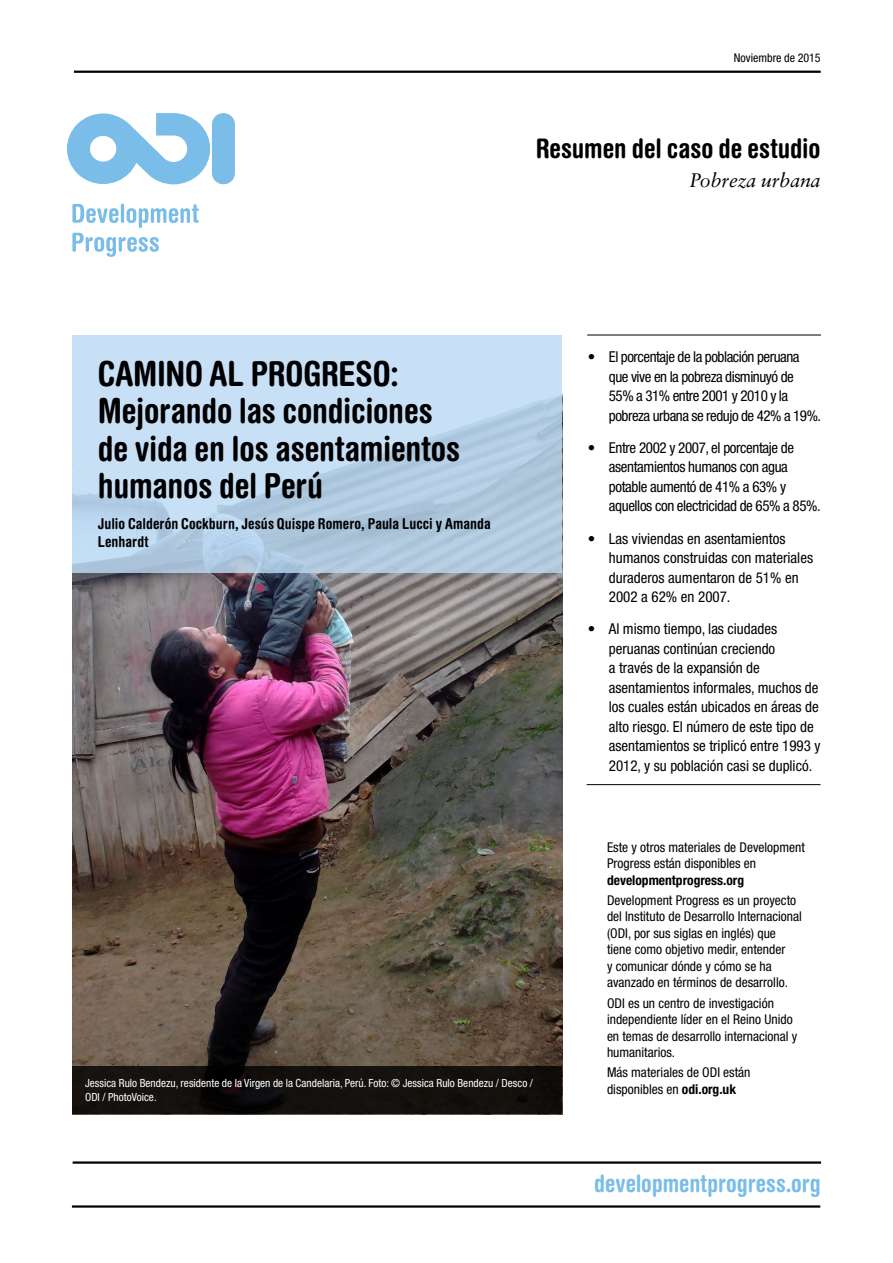
<style>
.page{position:relative;width:893px;height:1263px;background:#fff}
.page>*{position:absolute;margin:0;border:0;box-sizing:border-box;transform-origin:0 0}
.t1{font:700 condensed 34.5px/37.5px "Helvetica Rounded LT Std";letter-spacing:-.005em;color:#000}
.t2{font:700 condensed 27px "Helvetica Rounded LT Std";letter-spacing:-.005em;color:#000}
.t3{font:700 condensed 24px "Helvetica Rounded LT Std";color:#79bde8}
.t4{font:italic 19.5px "Sabon LT Std";color:#000}
.t5{font:condensed 15px/19.5px "Helvetica Neue LT Std";color:#000}
.t6{font:condensed 15px/19.5px "Helvetica Neue LT Std";letter-spacing:-.03em;color:#000}
.t7{font:condensed 15px/19.5px "Helvetica Neue LT Std";letter-spacing:-.025em;color:#000}
.t8{font:700 condensed 15px/18px "Helvetica Rounded LT Std";letter-spacing:.005em;color:#000}
.t9{font:condensed 13.5px/16.5px "Helvetica Neue LT Std";color:#000}
.t10{font:700 condensed 13.5px "Helvetica Neue LT Std";color:#000}
.t11{font:condensed 12px "Helvetica Neue LT Std";color:#000}
.t12{font:condensed 11.25px/14.2px "Helvetica Neue LT Std";letter-spacing:.005em;color:#fff}
.s1{font-weight:700}
</style>
<div class="page">
<img style="left:72px;top:572px;width:490px;height:494px">
<svg style="left:72px;top:335px;width:490px;height:237px;background:#bdd6eb"></svg>
<svg style="left:67px;top:113px;width:143px;height:71px"></svg>
<div style="left:212px;top:113px;width:23px;height:71px;background:#79bde8;border-radius:11px"></div>
<svg style="left:72px;top:204px;width:127px;height:53px"></svg>
<hr style="left:74px;top:71px;width:747px;height:2px;background:#000">
<hr style="left:72px;top:1205px;width:748px;height:2px;background:#000">
<hr style="left:73px;top:1161px;width:748px;height:3px;background:#000">
<svg style="left:72px;top:1066px;width:490px;height:48px;background:#120f0c"></svg>
<hr style="left:587px;top:335px;width:234px;height:1px;background:#000">
<hr style="left:587px;top:784px;width:233px;height:1px;background:#000">
<p class="t11" style="left:734px;top:51px;width:88px">Noviembre de 2015</p>
<h2 class="t2" style="left:536px;top:132px;width:286px">Resumen del caso de estudio</h2>
<h3 class="t4" style="left:689px;top:169px;width:133px">Pobreza urbana</h3>
<h1 class="t1" style="left:98px;top:354px;width:364px">CAMINO AL PROGRESO:<br>Mejorando las condiciones de vida en los asentamientos humanos del Perú</h1>
<p class="t8" style="left:98px;top:514px;width:394px">Julio Calderón Cockburn, Jesús Quispe Romero, Paula Lucci y Amanda<br>Lenhardt</p>
<p class="t12" style="left:85px;top:1076px;width:449px">Jessica Rulo Bendezu, residente de la Virgen de la Candelaria, Perú. Foto: © Jessica Rulo Bendezu / Desco /<br>ODI / PhotoVoice.</p>
<p class="t6" style="left:609px;top:347px;width:214px;text-indent:-21px">• El porcentaje de la población peruana que vive en la pobreza disminuyó de 55% a 31% entre 2001 y 2010 y la pobreza urbana se redujo de 42% a 19%.</p>
<p class="t7" style="left:609px;top:438px;width:213px;text-indent:-21px">• Entre 2002 y 2007, el porcentaje de asentamientos humanos con agua potable aumentó de 41% a 63% y aquellos con electricidad de 65% a 85%.</p>
<p class="t5" style="left:609px;top:528px;width:206px;text-indent:-21px">• Las viviendas en asentamientos humanos construidas con materiales duraderos aumentaron de 51% en<br>2002 a 62% en 2007.</p>
<p class="t5" style="left:609px;top:619px;width:213px;text-indent:-21px">• Al mismo tiempo, las ciudades peruanas continúan creciendo<br>a través de la expansión de asentamientos informales, muchos de los cuales están ubicados en áreas de alto riesgo. El número de este tipo de asentamientos se triplicó entre 1993 y 2012, y su población casi se duplicó.</p>
<p class="t9" style="left:607px;top:838px;width:199px">Este y otros materiales de Development<br>Progress están disponibles en</p>
<p class="t10" style="left:607px;top:872px;width:139px">developmentprogress.org</p>
<p class="t9" style="left:607px;top:892px;width:196px">Development Progress es un proyecto del Instituto de Desarrollo Internacional (ODI, por sus siglas en inglés) que tiene como objetivo medir, entender<br>y comunicar dónde y cómo se ha avanzado en términos de desarrollo.</p>
<p class="t9" style="left:607px;top:994px;width:192px">ODI es un centro de investigación independiente líder en el Reino Unido en temas de desarrollo internacional y humanitarios.</p>
<p class="t9" style="left:607px;top:1064px;width:145px">Más materiales de ODI están disponibles en <span class="s1">odi.org.uk</span></p>
<h3 class="t3" style="left:594px;top:1169px;width:228px">developmentprogress.org</h3>
</div>
